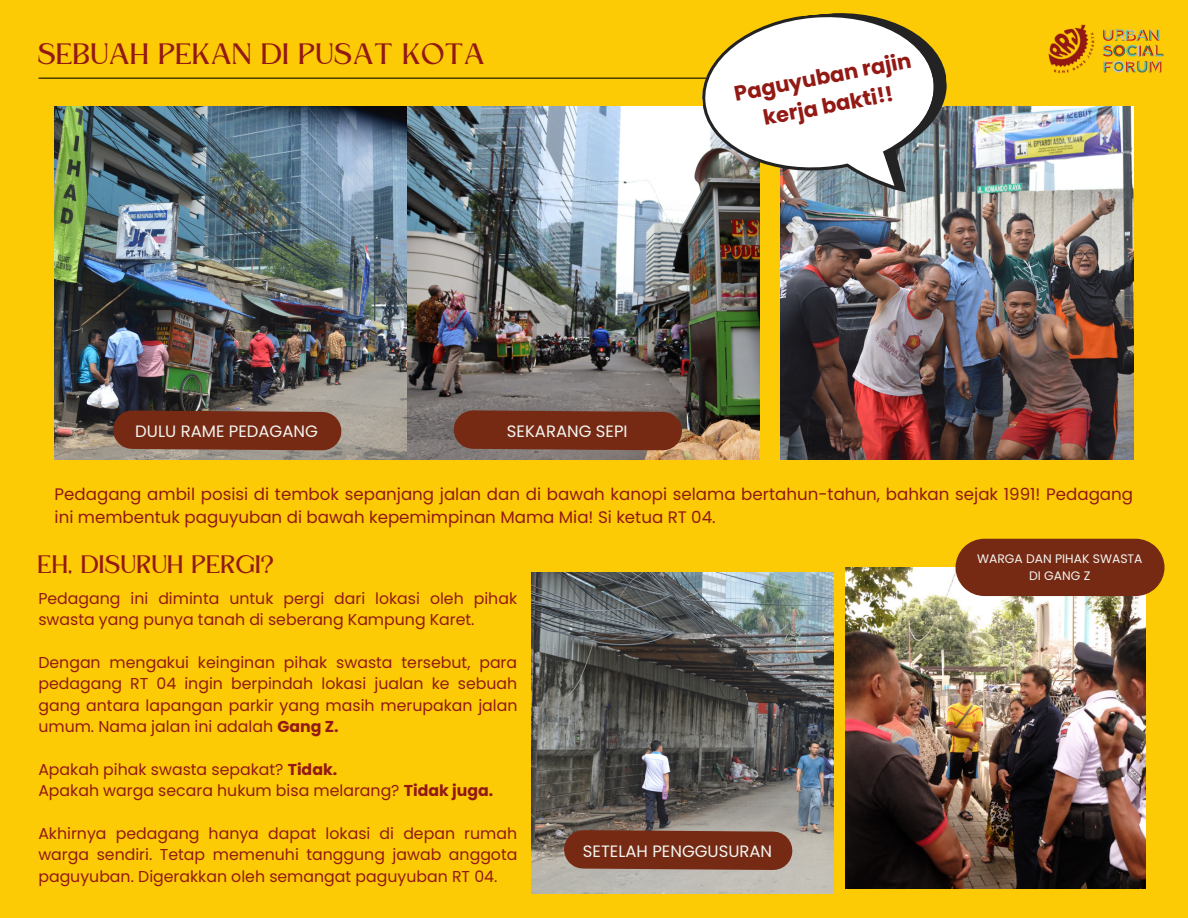
<style>
.page{position:relative;width:1188px;height:918px;background:#fccb05}
.page>*{position:absolute;margin:0;border:0;box-sizing:border-box;transform-origin:0 0}
.t1{font:27.45px "Kingred Serif";color:#921914}
.t2{font:23.55px "Kingred Serif";color:#921914}
.t3{font:700 21px/29.2px "Poppins";color:#921914;text-align:center}
.t4{font:16.65px/22.8px "Poppins";color:#921914}
.t5{font:16.5px "Poppins";color:#f3f4f0}
.t6{font:15.75px/21.3px "Poppins";color:#921914}
.t7{font:12.3px/17px "Poppins";color:#f3f4f0;text-align:center}
.s1{font-weight:700}
</style>
<div class="page">
<hr style="left:39px;top:78px;width:692px;height:1px;background:#0c1104">
<img style="left:55px;top:106px;width:705px;height:353px">
<img style="left:781px;top:106px;width:352px;height:353px">
<svg style="left:94px;top:391px;width:267px;height:69px;background:#7c574a"></svg>
<svg style="left:434px;top:391px;width:268px;height:69px;background:#7b5346"></svg>
<svg style="left:709px;top:72px;width:247px;height:135px"></svg>
<svg style="left:696px;top:13px;width:249px;height:193px;background:#d0ccb7"></svg>
<img style="left:531px;top:573px;width:303px;height:320px">
<img style="left:845px;top:568px;width:301px;height:320px">
<svg style="left:545px;top:811px;width:267px;height:79px;background:#917063"></svg>
<div style="left:956px;top:539px;width:209px;height:57px;background:#762a14"></div>
<img style="left:1048px;top:24px;width:47px;height:50px">
<img style="left:1102px;top:29px;width:62px;height:44px">
<h1 class="t1" style="left:38px;top:44px;width:449px">SEBUAH PEKAN DI PUSAT KOTA</h1>
<h3 class="t3" style="left:732px;top:80px;width:181px;rotate:-11deg">Paguyuban rajin kerja bakti!!</h3>
<p class="t5" style="left:135px;top:420px;width:184px">DULU RAME PEDAGANG</p>
<p class="t5" style="left:507px;top:420px;width:122px">SEKARANG SEPI</p>
<p class="t4" style="left:55px;top:483px;width:1080px">Pedagang ambil posisi di tembok sepanjang jalan dan di bawah kanopi selama bertahun-tahun, bahkan sejak 1991! Pedagang ini membentuk paguyuban di bawah kepemimpinan Mama Mia! Si ketua RT 04.</p>
<h2 class="t2" style="left:38px;top:556px;width:238px">EH, DISURUH PERGI?</h2>
<p class="t6" style="left:38px;top:588px;width:480px">Pedagang ini diminta untuk pergi dari lokasi oleh pihak swasta yang punya tanah di seberang Kampung Karet.</p>
<p class="t6" style="left:38px;top:652px;width:481px;text-align:justify">Dengan mengakui keinginan pihak swasta tersebut, para pedagang RT 04 ingin berpindah lokasi jualan ke sebuah gang antara lapangan parkir yang masih merupakan jalan umum. Nama jalan ini adalah <span class="s1">Gang Z.</span></p>
<p class="t6" style="left:38px;top:759px;width:456px">Apakah pihak swasta sepakat? <span class="s1">Tidak.<br></span>Apakah warga secara hukum bisa melarang? <span class="s1">Tidak juga.</span></p>
<p class="t6" style="left:38px;top:823px;width:481px;text-align:justify">Akhirnya pedagang hanya dapat lokasi di depan rumah warga sendiri. Tetap memenuhi tanggung jawab anggota paguyuban. Digerakkan oleh semangat paguyuban RT 04.</p>
<p class="t5" style="left:583px;top:840px;width:191px">SETELAH PENGGUSURAN</p>
<p class="t7" style="left:977px;top:550px;width:167px">WARGA DAN PIHAK SWASTA<br>DI GANG Z</p>
</div>
